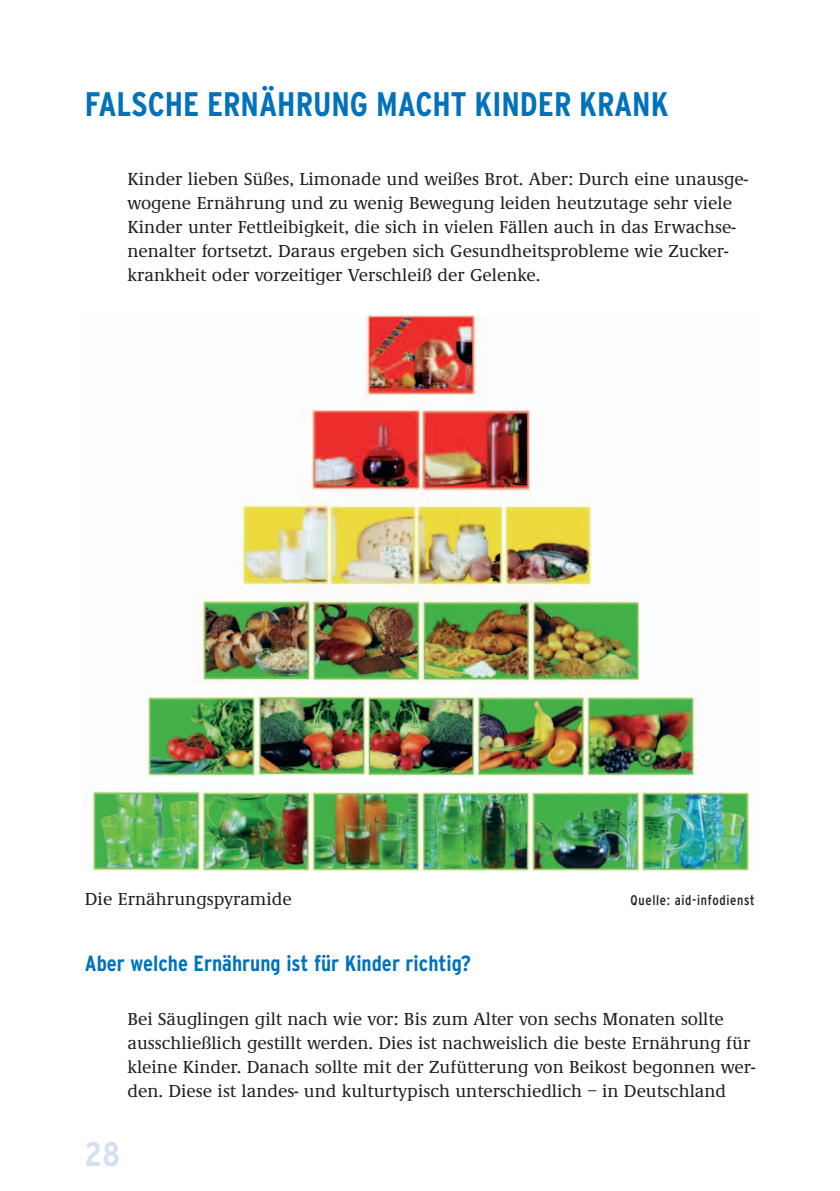
<style>
.page{position:relative;width:840px;height:1191px;background:#fff}
.page>*{position:absolute;margin:0;border:0;box-sizing:border-box;transform-origin:0 0}
.t1{font:700 condensed 34px "Interstate";color:#0072bc}
.t2{font:700 condensed 34px "Interstate";color:#d4e0f1}
.t3{font:700 condensed 22px "Interstate";color:#0072bc}
.t4{font:500 18px/24px "Demos EF";color:#231f20}
.t5{font:condensed 14px "Interstate";letter-spacing:.05em;color:#231f20}
</style>
<div class="page">
<img style="left:92px;top:315px;width:666px;height:557px">
<h1 class="t1" style="left:85px;top:91px;width:585px">FALSCHE ERNÄHRUNG MACHT KINDER KRANK</h1>
<p class="t4" style="left:127px;top:168px;width:621px">Kinder lieben Süßes, Limonade und weißes Brot. Aber: Durch eine unausge&shy;wogene Ernährung und zu wenig Bewegung leiden heutzutage sehr viele Kinder unter Fettleibigkeit, die sich in vielen Fällen auch in das Erwachse&shy;nenalter fortsetzt. Daraus ergeben sich Gesundheitsprobleme wie Zucker&shy;krankheit oder vorzeitiger Verschleiß der Gelenke.</p>
<p class="t4" style="left:85px;top:888px;width:208px">Die Ernährungspyramide</p>
<p class="t5" style="left:630px;top:894px;width:125px">Quelle: aid-infodienst</p>
<p class="t3" style="left:85px;top:954px;width:387px">Aber welche Ernährung ist für Kinder richtig?</p>
<p class="t4" style="left:127px;top:1008px;width:629px">Bei Säuglingen gilt nach wie vor: Bis zum Alter von sechs Monaten sollte ausschließlich gestillt werden. Dies ist nachweislich die beste Ernährung für kleine Kinder. Danach sollte mit der Zufütterung von Beikost begonnen wer&shy;den. Diese ist landes- und kulturtypisch unterschiedlich – in Deutschland</p>
<h1 class="t2" style="left:85px;top:1141px;width:37px">28</h1>
</div>
